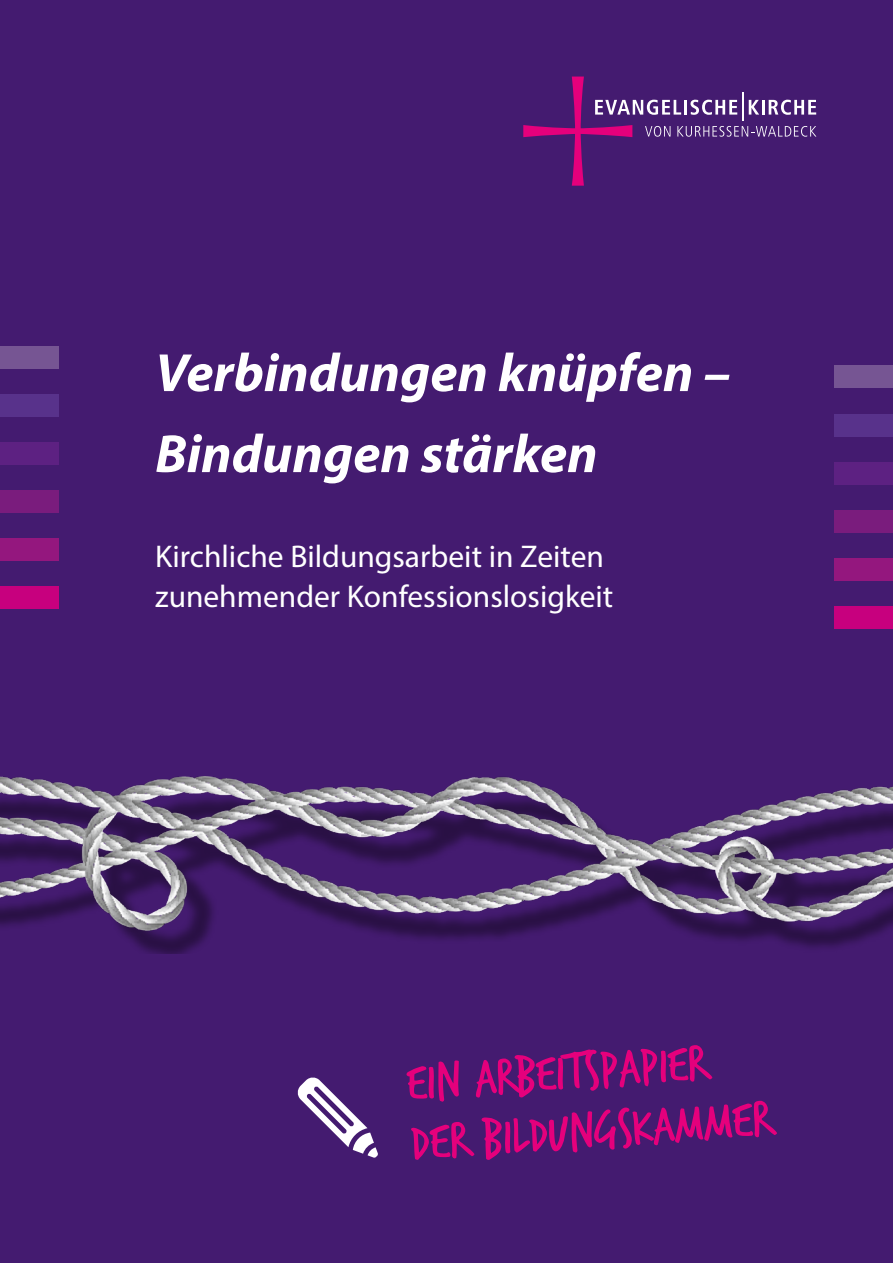
<style>
.page{position:relative;width:893px;height:1263px;background:#441b70}
.page>*{position:absolute;margin:0;border:0;box-sizing:border-box;transform-origin:0 0}
.t1{font:italic 700 54.3px/81px "Myriad Pro";color:#fff}
.t2{font:54px/60px "Trash Hand";color:#e5007c}
.t3{font:31.5px/40.5px "Myriad Pro";color:#fff}
</style>
<div class="page">
<img style="left:0;top:776px;width:893px;height:178px">
<svg style="left:297px;top:1077px;width:81px;height:81px"></svg>
<svg style="left:523px;top:77px;width:293px;height:109px"></svg>
<div style="left:0;top:346px;width:58px;height:23px;background:#765593"></div>
<div style="left:0;top:394px;width:58px;height:23px;background:#58328b"></div>
<div style="left:0;top:442px;width:58px;height:23px;background:#5d2182"></div>
<div style="left:0;top:490px;width:58px;height:23px;background:#7a1c7d"></div>
<div style="left:0;top:538px;width:58px;height:23px;background:#94177e"></div>
<div style="left:0;top:586px;width:58px;height:23px;background:#c7007e"></div>
<div style="left:834px;top:366px;width:59px;height:22px;background:#765593"></div>
<div style="left:834px;top:414px;width:59px;height:22px;background:#58328b"></div>
<div style="left:834px;top:462px;width:59px;height:22px;background:#5d2182"></div>
<div style="left:834px;top:510px;width:59px;height:22px;background:#7a1c7d"></div>
<div style="left:834px;top:558px;width:59px;height:22px;background:#94177e"></div>
<div style="left:834px;top:606px;width:59px;height:22px;background:#c7007e"></div>
<h1 class="t1" style="left:155px;top:331px;width:577px">Verbindungen knüpfen –<br>Bindungen stärken</h1>
<p class="t3" style="left:155px;top:535px;width:460px">Kirchliche Bildungsarbeit in Zeiten zunehmender Konfessionslosigkeit</p>
<h2 class="t2" style="left:405px;top:1055px;width:363px;rotate:-4deg">Ein Arbeitspapier der Bildungskammer</h2>
</div>
